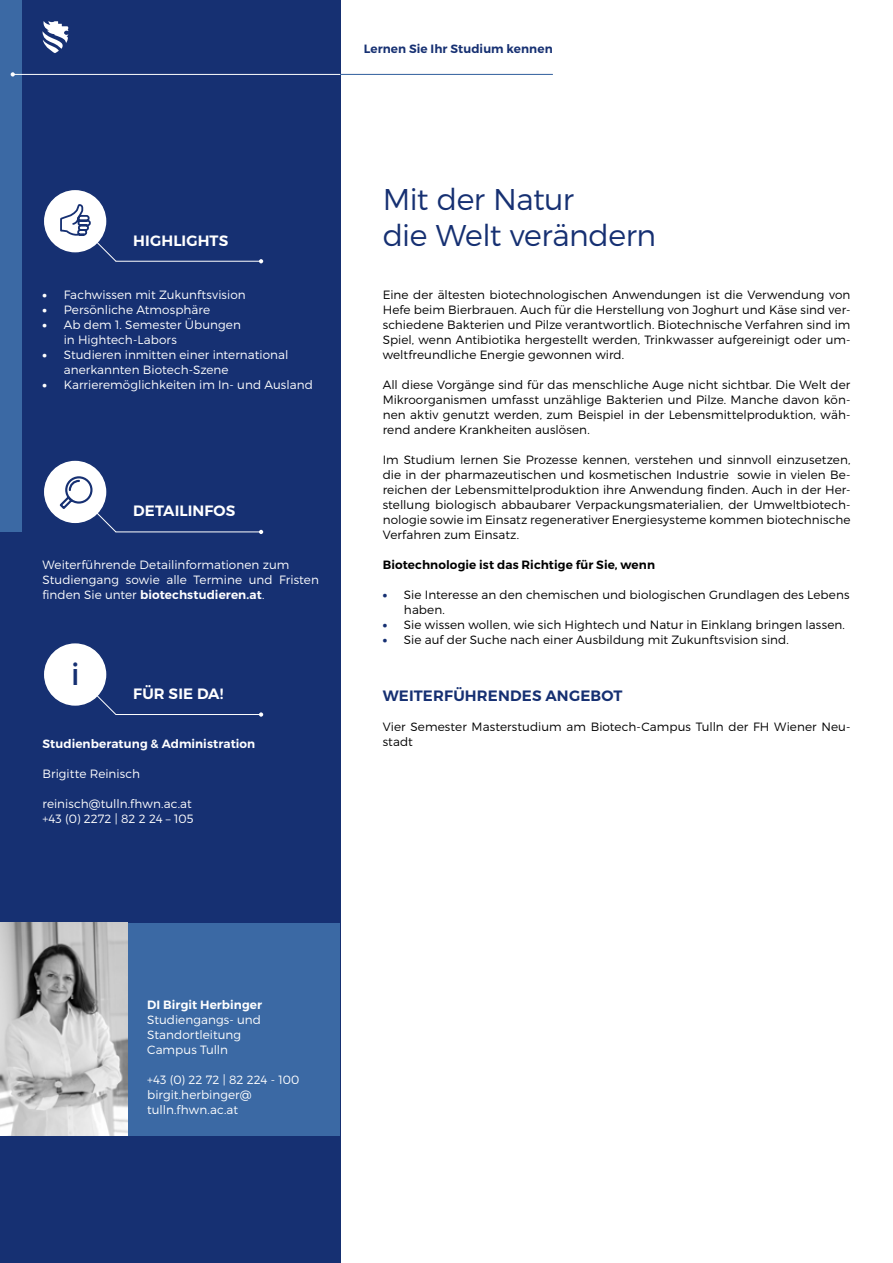
<style>
.page{position:relative;width:893px;height:1263px;background:#fff}
.page>*{position:absolute;margin:0;border:0;box-sizing:border-box;transform-origin:0 0}
.t1{font:300 30px/36px "Montserrat";letter-spacing:-.015em;color:#163072}
.t2{font:30px "Montserrat";color:#163072}
.t3{font:600 15px "Montserrat";letter-spacing:.01em;color:#fff}
.t4{font:600 15px "Montserrat";letter-spacing:.01em;color:#163072}
.t5{font:300 12px/15px "Montserrat";letter-spacing:.005em;color:#000;text-align:justify}
.t6{font:300 12px/15px "Montserrat";letter-spacing:.005em;color:#fff}
.t7{font:600 12px "Montserrat";letter-spacing:.005em;color:#fff}
.t8{font:600 12px "Montserrat";letter-spacing:.005em;color:#000}
.t9{font:600 12px "Montserrat";letter-spacing:.005em;color:#163072}
.s1{font-weight:900}
.s2{font-weight:600}
.s3{font-weight:900;color:#163072}
</style>
<div class="page">
<div style="left:0;top:0;width:340px;height:1263px;background:#163072"></div>
<div style="left:0;top:0;width:21px;height:531px;background:#3b69a4"></div>
<hr style="left:340px;top:74px;width:213px;height:1px;background:#61a4d7">
<hr style="left:13px;top:74px;width:327px;height:1px;background:#fff">
<svg style="left:11px;top:72px;width:4px;height:5px"></svg>
<svg style="left:43px;top:21px;width:25px;height:32px"></svg>
<div style="left:0;top:923px;width:340px;height:212px;background:#3b69a4"></div>
<img style="left:0;top:923px;width:128px;height:212px">
<hr style="left:116px;top:261px;width:145px;height:1px;background:#fff">
<div style="left:43px;top:189px;width:64px;height:64px;background:#fff;border-radius:50%"></div>
<div style="left:43px;top:189px;width:65px;height:65px;border:2px solid #163072;border-radius:50%"></div>
<hr style="left:116px;top:531px;width:145px;height:1px;background:#fff">
<div style="left:43px;top:460px;width:64px;height:64px;background:#fff;border-radius:50%"></div>
<div style="left:43px;top:459px;width:65px;height:66px;border:2px solid #163072;border-radius:50%"></div>
<hr style="left:116px;top:714px;width:145px;height:1px;background:#fff">
<div style="left:43px;top:643px;width:64px;height:63px;background:#fff;border-radius:50%"></div>
<div style="left:43px;top:642px;width:65px;height:65px;border:2px solid #163072;border-radius:50%"></div>
<svg style="left:75px;top:673px;width:41px;height:42px"></svg>
<svg style="left:59px;top:202px;width:58px;height:60px"></svg>
<svg style="left:58px;top:475px;width:59px;height:58px"></svg>
<svg style="left:259px;top:259px;width:4px;height:4px"></svg>
<svg style="left:259px;top:530px;width:4px;height:4px"></svg>
<svg style="left:259px;top:712px;width:4px;height:5px"></svg>
<p class="t9" style="left:364px;top:41px;width:190px">Lernen Sie Ihr Studium kennen</p>
<p class="t3" style="left:133px;top:231px;width:97px">HIGHLIGHTS</p>
<p class="t6" style="left:43px;top:287px;width:205px"><span class="s1">•</span> Fachwissen mit Zukunftsvision</p>
<p class="t6" style="left:43px;top:302px;width:169px"><span class="s1">•</span> Persönliche Atmosphäre</p>
<p class="t6" style="left:64px;top:317px;width:179px;text-indent:-21px"><span class="s1">•</span> Ab dem 1. Semester Übungen in Hightech-Labors</p>
<p class="t6" style="left:64px;top:347px;width:226px;text-indent:-21px"><span class="s1">•</span> Studieren inmitten einer international anerkannten Biotech-Szene</p>
<p class="t6" style="left:43px;top:377px;width:272px"><span class="s1">•</span> Karrieremöglichkeiten im In- und Ausland</p>
<p class="t3" style="left:133px;top:502px;width:104px">DETAILINFOS</p>
<p class="t6" style="left:43px;top:557px;width:278px">Weiterführende Detailinformationen zum<br>Studiengang sowie alle Termine und Fristen finden Sie unter <span class="s2">biotechstudieren.at</span>.</p>
<h1 class="t2" style="left:71px;top:656px;width:10px">i</h1>
<p class="t3" style="left:133px;top:684px;width:92px">FÜR SIE DA!</p>
<p class="t7" style="left:43px;top:736px;width:214px">Studienberatung &amp; Administration</p>
<p class="t6" style="left:43px;top:766px;width:99px">Brigitte Reinisch</p>
<p class="t6" style="left:43px;top:796px;width:153px">reinisch@tulln.fhwn.ac.at +43 (0) 2272 | 82 2 24 – 105</p>
<h1 class="t1" style="left:383px;top:181px;width:275px">Mit der Natur<br>die Welt verändern</h1>
<p class="t5" style="left:383px;top:287px;width:469px">Eine der ältesten biotechnologischen Anwendungen ist die Verwendung von Hefe beim Bierbrauen. Auch für die Herstellung von Joghurt und Käse sind ver&shy;schiedene Bakterien und Pilze verantwortlich. Biotechnische Verfahren sind im Spiel, wenn Antibiotika hergestellt werden, Trinkwasser aufgereinigt oder um&shy;weltfreundliche Energie gewonnen wird.</p>
<p class="t5" style="left:383px;top:377px;width:469px">All diese Vorgänge sind für das menschliche Auge nicht sichtbar. Die Welt der Mikroorganismen umfasst unzählige Bakterien und Pilze. Manche davon kön&shy;nen aktiv genutzt werden, zum Beispiel in der Lebensmittelproduktion, wäh&shy;rend andere Krankheiten auslösen.</p>
<p class="t5" style="left:383px;top:452px;width:469px">Im Studium lernen Sie Prozesse kennen, verstehen und sinnvoll einzusetzen, die in der pharmazeutischen und kosmetischen Industrie sowie in vielen Be&shy;reichen der Lebensmittelproduktion ihre Anwendung finden. Auch in der Her&shy;stellung biologisch abbaubarer Verpackungsmaterialien, der Umweltbiotech&shy;nologie sowie im Einsatz regenerativer Energiesysteme kommen biotechnische Verfahren zum Einsatz.</p>
<p class="t8" style="left:383px;top:557px;width:274px">Biotechnologie ist das Richtige für Sie, wenn</p>
<p class="t5" style="left:404px;top:587px;width:447px;text-indent:-21px"><span class="s3">•</span> Sie Interesse an den chemischen und biologischen Grundlagen des Lebens haben.</p>
<p class="t5" style="left:383px;top:617px;width:464px"><span class="s3">•</span> Sie wissen wollen, wie sich Hightech und Natur in Einklang bringen lassen.</p>
<p class="t5" style="left:383px;top:632px;width:408px"><span class="s3">•</span> Sie auf der Suche nach einer Ausbildung mit Zukunftsvision sind.</p>
<p class="t4" style="left:383px;top:686px;width:241px">WEITERFÜHRENDES ANGEBOT</p>
<p class="t5" style="left:383px;top:719px;width:469px">Vier Semester Masterstudium am Biotech-Campus Tulln der FH Wiener Neu&shy;stadt</p>
<p class="t7" style="left:147px;top:997px;width:117px">DI Birgit Herbinger</p>
<p class="t6" style="left:147px;top:1012px;width:115px">Studiengangs- und<br>Standortleitung<br>Campus Tulln</p>
<p class="t6" style="left:147px;top:1072px;width:154px">+43 (0) 22 72 | 82 224 - 100 birgit.herbinger@ tulln.fhwn.ac.at</p>
</div>
